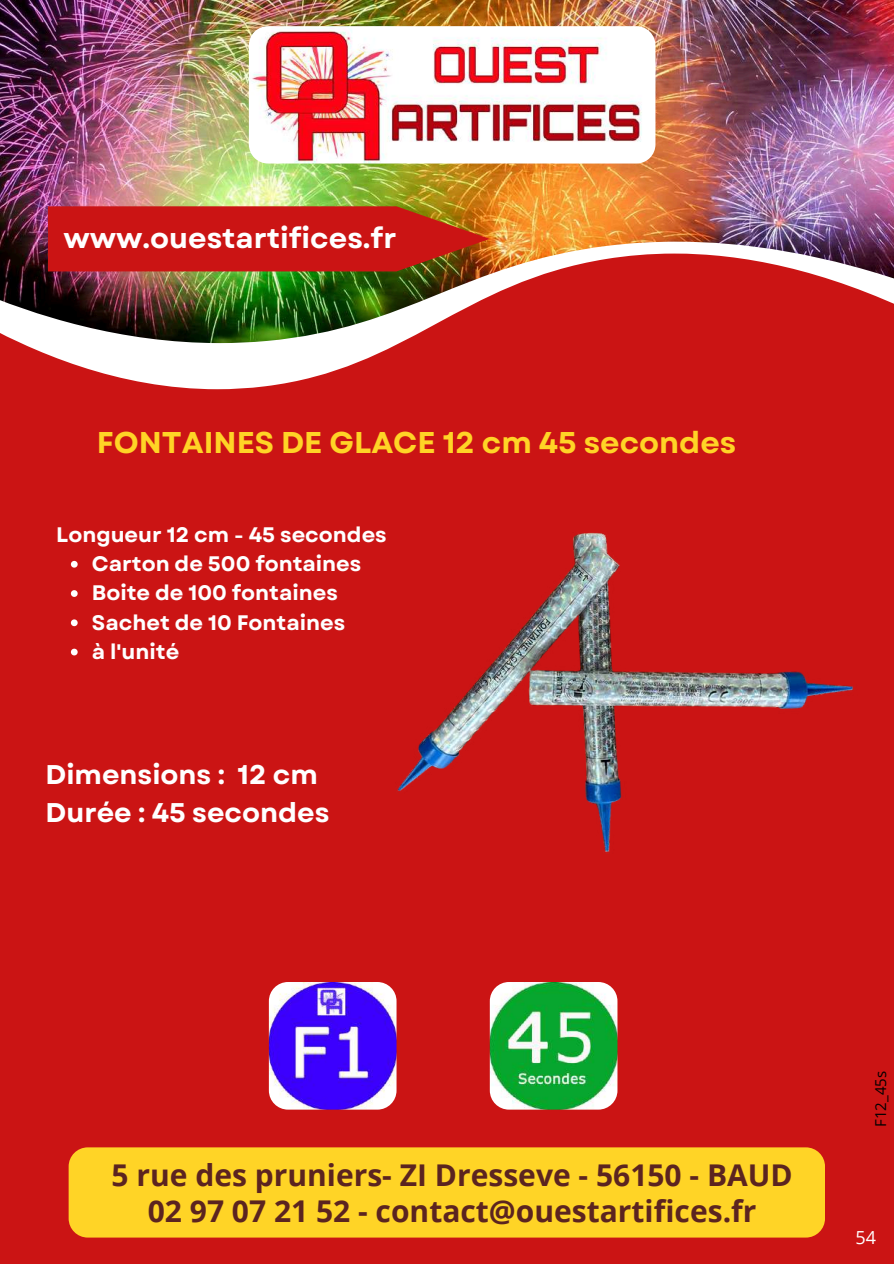
<style>
.page{position:relative;width:894px;height:1264px;background:#fff}
.page>*{position:absolute;margin:0;border:0;box-sizing:border-box;transform-origin:0 0}
.t1{font:700 30px/36px "Open Sans";color:#5b2420;text-align:center}
.t2{font:700 30px "Garet";color:#ffd426}
.t3{font:700 28.5px "Garet";color:#fff}
.t4{font:700 27px/37.2px "Garet";color:#fff}
.t5{font:700 21px/29.2px "Garet";color:#fff}
.t6{font:18px "Open Sans";color:#fff}
.t7{font:15px "Open Sans";color:#000}
</style>
<div class="page">
<div style="left:0;top:0;width:893px;height:1263px;background:#cb1414"></div>
<svg style="left:21px;top:343px;width:379px;height:46px;fill:#fff"></svg>
<img style="left:0;top:0;width:893px;height:343px">
<img style="left:249px;top:26px;width:406px;height:137px">
<svg style="left:48px;top:206px;width:441px;height:65px"></svg>
<img style="left:269px;top:982px;width:127px;height:127px;border-radius:19px">
<img style="left:489px;top:982px;width:128px;height:127px;border-radius:19px">
<div style="left:69px;top:1147px;width:755px;height:90px;background:#ffd426;border-radius:19px"></div>
<img style="left:397px;top:532px;width:456px;height:320px">
<svg style="left:71px;top:561px;width:7px;height:6px"></svg>
<svg style="left:71px;top:590px;width:7px;height:7px"></svg>
<svg style="left:71px;top:619px;width:7px;height:7px"></svg>
<svg style="left:71px;top:648px;width:7px;height:7px"></svg>
<h2 class="t3" style="left:63px;top:218px;width:334px">www.ouestartifices.fr</h2>
<h1 class="t2" style="left:97px;top:421px;width:640px">FONTAINES DE GLACE 12 cm 45 secondes</h1>
<p class="t5" style="left:92px;top:520px;width:296px;text-indent:-36px">Longueur 12 cm - 45 secondes<br>Carton de 500 fontaines<br>Boite de 100 fontaines<br>Sachet de 10 Fontaines<br>à l'unité</p>
<p class="t4" style="left:46px;top:756px;width:285px">Dimensions : 12 cm<br>Durée : 45 secondes</p>
<h1 class="t1" style="left:111px;top:1156px;width:682px">5 rue des pruniers- ZI Dresseve - 56150 - BAUD<br>02 97 07 21 52 - contact@ouestartifices.fr</h1>
<p class="t7" style="left:869px;top:1126px;width:57px;rotate:-90deg">F12_45s</p>
<p class="t6" style="left:855px;top:1224px;width:22px">54</p>
</div>
